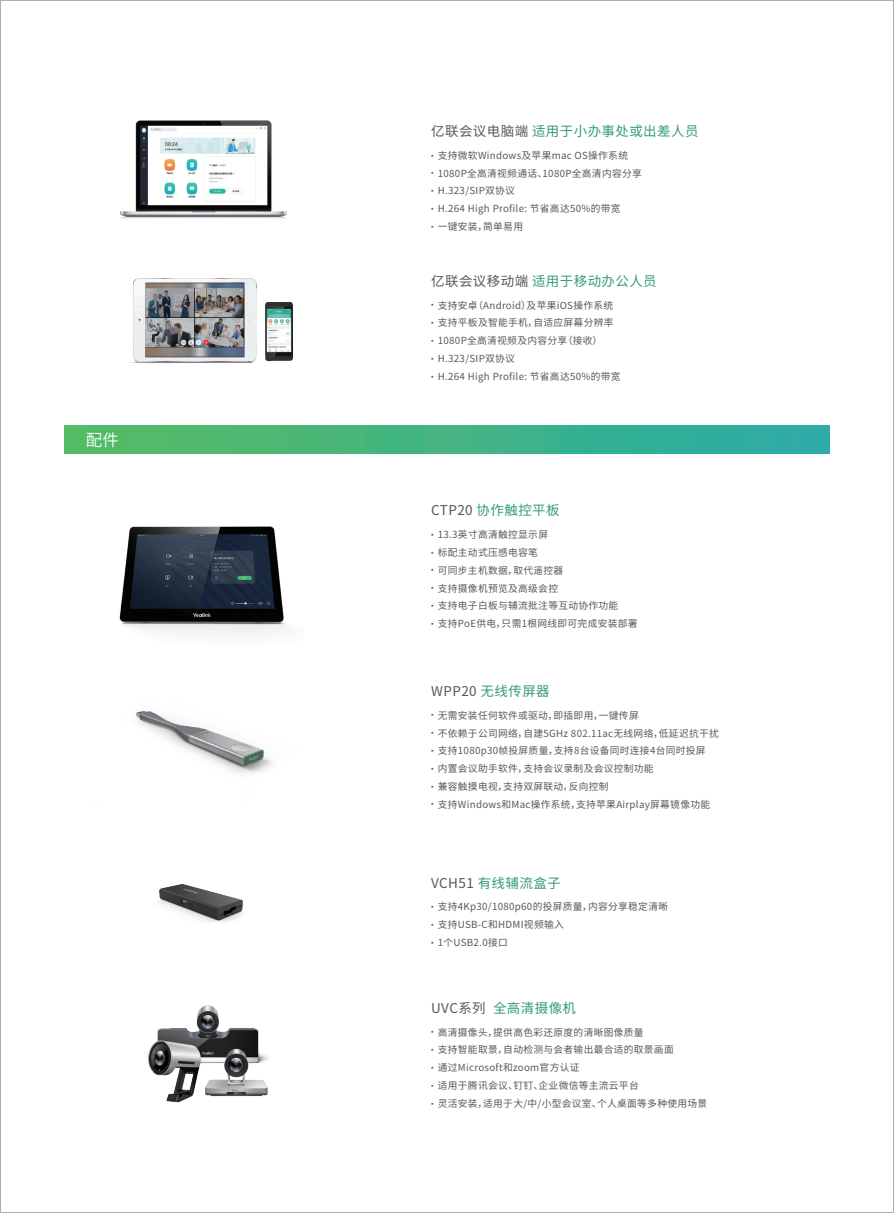
<style>
.page{position:relative;width:894px;height:1213px;background:#fff}
.page>*{position:absolute;margin:0;border:0;box-sizing:border-box;transform-origin:0 0}
.t1{font:16.5px "Source Han Sans CN";color:#fff}
.t2{font:13.5px "Source Han Sans CN";letter-spacing:.03em;color:#349c75}
.t3{font:13.5px "Source Han Sans CN";letter-spacing:.03em;color:#57585a}
.t4{font:9.75px "Source Han Sans CN";letter-spacing:.03em;color:#57585a}
.s1{color:#57585a}
.s2{font-size:7.5px}
.s3{color:#349c75}
</style>
<div class="page">
<div style="left:64px;top:425px;width:766px;height:28px;background:linear-gradient(to right,#58bc60,#2aaba8)"></div>
<img style="left:120px;top:121px;width:166px;height:98px">
<img style="left:119px;top:526px;width:168px;height:108px">
<img style="left:136px;top:711px;width:137px;height:63px">
<img style="left:157px;top:1005px;width:102px;height:41px">
<img style="left:208px;top:1046px;width:61px;height:51px">
<img style="left:148px;top:1036px;width:60px;height:67px">
<img style="left:158px;top:883px;width:85px;height:39px">
<img style="left:130px;top:278px;width:163px;height:85px">
<h1 class="t1" style="left:86px;top:431px;width:34px">配件</h1>
<h2 class="t2" style="left:431px;top:123px;width:269px"><span class="s1">亿联会议电脑端</span> 适用于小办事处或出差人员</h2>
<p class="t4" style="left:431px;top:150px;width:198px"><span class="s2">•</span> 支持微软Windows及苹果mac OS操作系统</p>
<p class="t4" style="left:431px;top:168px;width:212px"><span class="s2">•</span> 1080P全高清视频通话、1080P全高清内容分享</p>
<p class="t4" style="left:431px;top:185px;width:85px"><span class="s2">•</span> H.323/SIP双协议</p>
<p class="t4" style="left:431px;top:203px;width:191px"><span class="s2">•</span> H.264 High Profile: 节省高达50%的带宽</p>
<p class="t4" style="left:431px;top:221px;width:93px"><span class="s2">•</span> 一键安装，简单易用</p>
<h2 class="t2" style="left:431px;top:273px;width:227px"><span class="s1">亿联会议移动端</span> 适用于移动办公人员</h2>
<p class="t4" style="left:431px;top:299px;width:184px"><span class="s2">•</span> 支持安卓（Android）及苹果iOS操作系统</p>
<p class="t4" style="left:431px;top:317px;width:184px"><span class="s2">•</span> 支持平板及智能手机，自适应屏幕分辨率</p>
<p class="t4" style="left:431px;top:335px;width:172px"><span class="s2">•</span> 1080P全高清视频及内容分享（接收）</p>
<p class="t4" style="left:431px;top:353px;width:85px"><span class="s2">•</span> H.323/SIP双协议</p>
<p class="t4" style="left:431px;top:371px;width:191px"><span class="s2">•</span> H.264 High Profile: 节省高达50%的带宽</p>
<h2 class="t2" style="left:431px;top:503px;width:130px"><span class="s1">CTP20</span> 协作触控平板</h2>
<p class="t4" style="left:431px;top:529px;width:118px"><span class="s2">•</span> 13.3英寸高清触控显示屏</p>
<p class="t4" style="left:431px;top:547px;width:108px"><span class="s2">•</span> 标配主动式压感电容笔</p>
<p class="t4" style="left:431px;top:564px;width:133px"><span class="s2">•</span> 可同步主机数据，取代遥控器</p>
<p class="t4" style="left:431px;top:582px;width:128px"><span class="s2">•</span> 支持摄像机预览及高级会控</p>
<p class="t4" style="left:431px;top:600px;width:189px"><span class="s2">•</span> 支持电子白板与辅流批注等互动协作功能</p>
<p class="t4" style="left:431px;top:618px;width:208px"><span class="s2">•</span> 支持PoE供电，只需1根网线即可完成安装部署</p>
<h2 class="t3" style="left:431px;top:683px;width:120px">WPP20 <span class="s3">无线传屏器</span></h2>
<p class="t4" style="left:431px;top:709px;width:209px"><span class="s2">•</span> 无需安装任何软件或驱动，即插即用，一键传屏</p>
<p class="t4" style="left:431px;top:727px;width:289px"><span class="s2">•</span> 不依赖于公司网络，自建5GHz 802.11ac无线网络，低延迟抗干扰</p>
<p class="t4" style="left:431px;top:745px;width:276px"><span class="s2">•</span> 支持1080p30帧投屏质量，支持8台设备同时连接4台同时投屏</p>
<p class="t4" style="left:431px;top:763px;width:224px"><span class="s2">•</span> 内置会议助手软件，支持会议录制及会议控制功能</p>
<p class="t4" style="left:431px;top:781px;width:179px"><span class="s2">•</span> 兼容触摸电视，支持双屏联动，反向控制</p>
<p class="t4" style="left:431px;top:798px;width:280px"><span class="s2">•</span> 支持Windows和Mac操作系统，支持苹果Airplay屏幕镜像功能</p>
<h2 class="t2" style="left:431px;top:875px;width:131px"><span class="s1">VCH51</span> 有线辅流盒子</h2>
<p class="t4" style="left:431px;top:901px;width:238px"><span class="s2">•</span> 支持4Kp30/1080p60的投屏质量，内容分享稳定清晰</p>
<p class="t4" style="left:431px;top:919px;width:134px"><span class="s2">•</span> 支持USB-C和HDMI视频输入</p>
<p class="t4" style="left:431px;top:937px;width:78px"><span class="s2">•</span> 1个USB2.0接口</p>
<h2 class="t2" style="left:431px;top:1000px;width:146px"><span class="s1">UVC系列</span> 全高清摄像机</h2>
<p class="t4" style="left:431px;top:1026px;width:214px"><span class="s2">•</span> 高清摄像头，提供高色彩还原度的清晰图像质量</p>
<p class="t4" style="left:431px;top:1044px;width:244px"><span class="s2">•</span> 支持智能取景，自动检测与会者输出最合适的取景画面</p>
<p class="t4" style="left:431px;top:1062px;width:150px"><span class="s2">•</span> 通过Microsoft和zoom官方认证</p>
<p class="t4" style="left:431px;top:1080px;width:209px"><span class="s2">•</span> 适用于腾讯会议、钉钉、企业微信等主流云平台</p>
<p class="t4" style="left:431px;top:1097px;width:277px"><span class="s2">•</span> 灵活安装，适用于大/中/小型会议室、个人桌面等多种使用场景</p>
</div>
